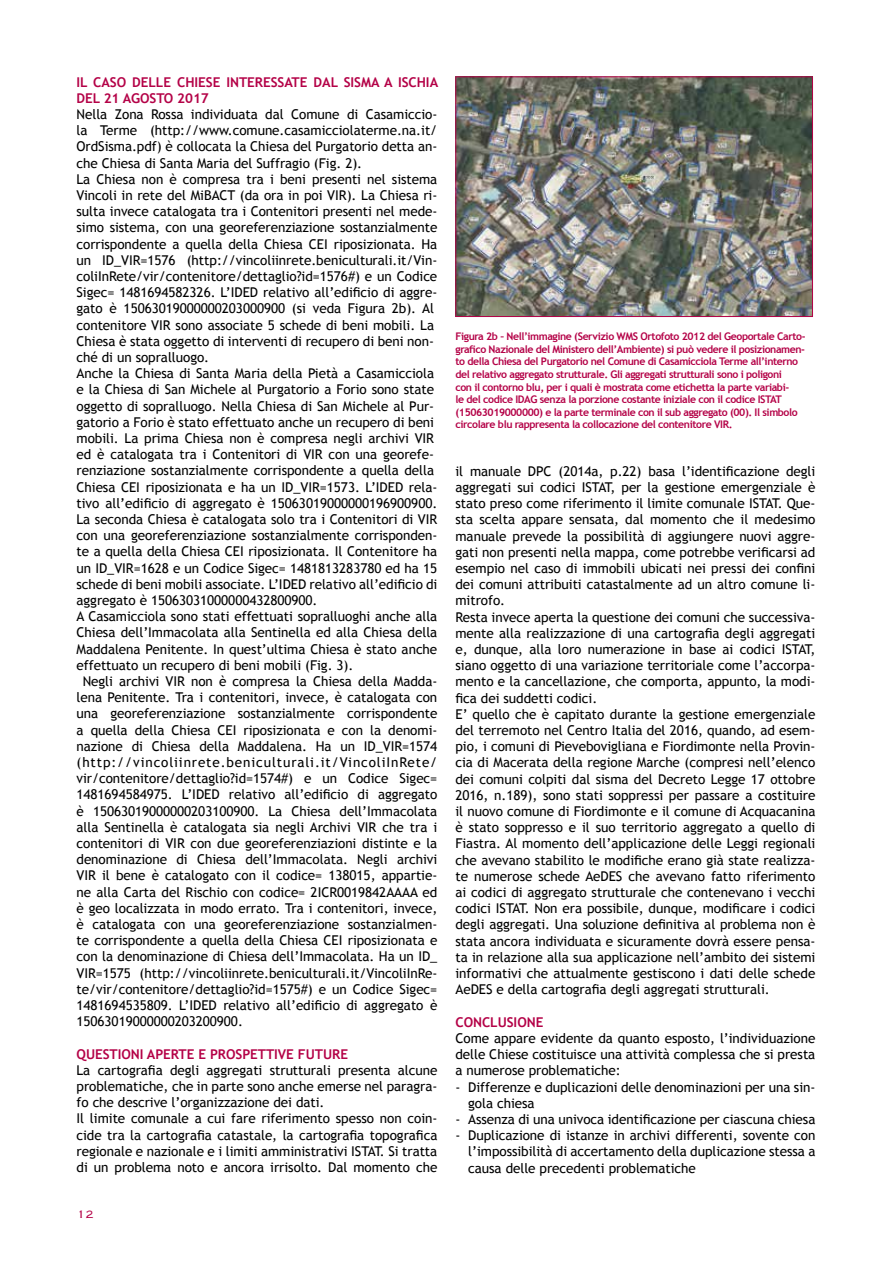
<style>
.page{position:relative;width:893px;height:1263px;background:#fff}
.page>*{position:absolute;margin:0;border:0;box-sizing:border-box;transform-origin:0 0}
.t1{font:300 14.1px "Copperplate";color:#b40247}
.t2{font:13.5px/16.2px "Trebuchet MS";letter-spacing:-.005em;color:#000}
.t3{font:700 13.5px/16.2px "Trebuchet MS";letter-spacing:-.005em;color:#b40247}
.t4{font:13.5px "Trebuchet MS";letter-spacing:.065em;color:#000}
.t5{font:700 10.5px/12.6px "Trebuchet MS";letter-spacing:-.04em;color:#b40247}
</style>
<div class="page">
<img style="left:457px;top:79px;width:354px;height:236px">
<div style="left:455px;top:77px;width:358px;height:240px;border:1px solid #b40247"></div>
<p class="t3" style="left:77px;top:74px;width:363px">IL CASO DELLE CHIESE INTERESSATE DAL SISMA A ISCHIA<br>DEL 21 AGOSTO 2017</p>
<p class="t2" style="left:77px;top:106px;width:362px">Nella Zona Rossa individuata dal Comune di Casamiccio-</p>
<p class="t2" style="left:77px;top:122px;width:362px">la Terme (http://www.comune.casamicciolaterme.na.it/</p>
<p class="t2" style="left:77px;top:139px;width:362px">OrdSisma.pdf) è collocata la Chiesa del Purgatorio detta an-</p>
<p class="t2" style="left:77px;top:155px;width:287px">che Chiesa di Santa Maria del Suffragio (Fig. 2).</p>
<p class="t2" style="left:77px;top:171px;width:362px">La Chiesa non è compresa tra i beni presenti nel sistema</p>
<p class="t2" style="left:77px;top:187px;width:362px">Vincoli in rete del MiBACT (da ora in poi VIR). La Chiesa ri-</p>
<p class="t2" style="left:77px;top:203px;width:362px">sulta invece catalogata tra i Contenitori presenti nel mede-</p>
<p class="t2" style="left:77px;top:220px;width:362px">simo sistema, con una georeferenziazione sostanzialmente</p>
<p class="t2" style="left:77px;top:236px;width:362px">corrispondente a quella della Chiesa CEI riposizionata. Ha</p>
<p class="t2" style="left:77px;top:252px;width:362px">un ID_VIR=1576 (http://vincoliinrete.beniculturali.it/Vin-</p>
<p class="t2" style="left:77px;top:268px;width:362px">coliInRete/vir/contenitore/dettaglio?id=1576#) e un Codice</p>
<p class="t2" style="left:77px;top:284px;width:362px">Sigec= 1481694582326. L’IDED relativo all’edificio di aggre-</p>
<p class="t2" style="left:77px;top:301px;width:359px">gato è 15063019000000203000900 (si veda Figura 2b). Al</p>
<p class="t2" style="left:77px;top:317px;width:359px">contenitore VIR sono associate 5 schede di beni mobili. La</p>
<p class="t2" style="left:77px;top:333px;width:359px">Chiesa è stata oggetto di interventi di recupero di beni non-</p>
<p class="t2" style="left:77px;top:349px;width:134px">ché di un sopralluogo.</p>
<p class="t2" style="left:77px;top:365px;width:359px">Anche la Chiesa di Santa Maria della Pietà a Casamicciola</p>
<p class="t2" style="left:77px;top:382px;width:359px">e la Chiesa di San Michele al Purgatorio a Forio sono state</p>
<p class="t2" style="left:77px;top:398px;width:359px">oggetto di sopralluogo. Nella Chiesa di San Michele al Pur-</p>
<p class="t2" style="left:77px;top:414px;width:359px">gatorio a Forio è stato effettuato anche un recupero di beni</p>
<p class="t2" style="left:77px;top:430px;width:359px">mobili. La prima Chiesa non è compresa negli archivi VIR</p>
<p class="t2" style="left:77px;top:446px;width:359px">ed è catalogata tra i Contenitori di VIR con una georefe-</p>
<p class="t2" style="left:77px;top:463px;width:359px">renziazione sostanzialmente corrispondente a quella della</p>
<p class="t2" style="left:77px;top:479px;width:362px">Chiesa CEI riposizionata e ha un ID_VIR=1573. L’IDED rela-</p>
<p class="t2" style="left:77px;top:495px;width:362px">tivo all’edificio di aggregato è 15063019000000196900900.</p>
<p class="t2" style="left:77px;top:511px;width:362px">La seconda Chiesa è catalogata solo tra i Contenitori di VIR</p>
<p class="t2" style="left:77px;top:527px;width:362px">con una georeferenziazione sostanzialmente corrisponden-</p>
<p class="t2" style="left:77px;top:544px;width:362px">te a quella della Chiesa CEI riposizionata. Il Contenitore ha</p>
<p class="t2" style="left:77px;top:560px;width:362px">un ID_VIR=1628 e un Codice Sigec= 1481813283780 ed ha 15</p>
<p class="t2" style="left:77px;top:576px;width:362px">schede di beni mobili associate. L’IDED relativo all’edificio di</p>
<p class="t2" style="left:77px;top:592px;width:242px">aggregato è 15063031000000432800900.</p>
<p class="t2" style="left:77px;top:608px;width:362px">A Casamicciola sono stati effettuati sopralluoghi anche alla</p>
<p class="t2" style="left:77px;top:625px;width:362px">Chiesa dell’Immacolata alla Sentinella ed alla Chiesa della</p>
<p class="t2" style="left:77px;top:641px;width:362px">Maddalena Penitente. In quest’ultima Chiesa è stato anche</p>
<p class="t2" style="left:77px;top:657px;width:278px">effettuato un recupero di beni mobili (Fig. 3).</p>
<p class="t2" style="left:83px;top:673px;width:356px">Negli archivi VIR non è compresa la Chiesa della Madda-</p>
<p class="t2" style="left:77px;top:689px;width:362px">lena Penitente. Tra i contenitori, invece, è catalogata con</p>
<p class="t2" style="left:77px;top:706px;width:362px">una georeferenziazione sostanzialmente corrispondente</p>
<p class="t2" style="left:77px;top:722px;width:362px">a quella della Chiesa CEI riposizionata e con la denomi-</p>
<p class="t2" style="left:77px;top:738px;width:362px">nazione di Chiesa della Maddalena. Ha un ID_VIR=1574</p>
<p class="t4" style="left:77px;top:754px;width:362px">(http://vincoliinrete.beniculturali.it/VincoliInRete/</p>
<p class="t2" style="left:77px;top:770px;width:362px">vir/contenitore/dettaglio?id=1574#) e un Codice Sigec=</p>
<p class="t2" style="left:77px;top:787px;width:362px">1481694584975. L’IDED relativo all’edificio di aggregato</p>
<p class="t2" style="left:77px;top:803px;width:362px">è 15063019000000203100900. La Chiesa dell’Immacolata</p>
<p class="t2" style="left:77px;top:819px;width:362px">alla Sentinella è catalogata sia negli Archivi VIR che tra i</p>
<p class="t2" style="left:77px;top:835px;width:362px">contenitori di VIR con due georeferenziazioni distinte e la</p>
<p class="t2" style="left:77px;top:851px;width:362px">denominazione di Chiesa dell’Immacolata. Negli archivi</p>
<p class="t2" style="left:77px;top:868px;width:362px">VIR il bene è catalogato con il codice= 138015, appartie-</p>
<p class="t2" style="left:77px;top:884px;width:362px">ne alla Carta del Rischio con codice= 2ICR0019842AAAA ed</p>
<p class="t2" style="left:77px;top:900px;width:362px">è geo localizzata in modo errato. Tra i contenitori, invece,</p>
<p class="t2" style="left:77px;top:916px;width:362px">è catalogata con una georeferenziazione sostanzialmen-</p>
<p class="t2" style="left:77px;top:932px;width:362px">te corrispondente a quella della Chiesa CEI riposizionata e</p>
<p class="t2" style="left:77px;top:949px;width:362px">con la denominazione di Chiesa dell’Immacolata. Ha un ID_</p>
<p class="t2" style="left:77px;top:965px;width:362px">VIR=1575 (http://vincoliinrete.beniculturali.it/VincoliInRe-</p>
<p class="t2" style="left:77px;top:981px;width:362px">te/vir/contenitore/dettaglio?id=1575#) e un Codice Sigec=</p>
<p class="t2" style="left:77px;top:997px;width:362px">1481694535809. L’IDED relativo all’edificio di aggregato è</p>
<p class="t2" style="left:77px;top:1013px;width:168px">15063019000000203200900.</p>
<p class="t3" style="left:77px;top:1046px;width:273px">QUESTIONI APERTE E PROSPETTIVE FUTURE</p>
<p class="t2" style="left:77px;top:1062px;width:362px">La cartografia degli aggregati strutturali presenta alcune problematiche, che in parte sono anche emerse nel paragra&shy;fo che descrive l’organizzazione dei dati.<br>Il limite comunale a cui fare riferimento spesso non coin&shy;cide tra la cartografia catastale, la cartografia topografica regionale e nazionale e i limiti amministrativi ISTAT. Si tratta di un problema noto e ancora irrisolto. Dal momento che</p>
<p class="t1" style="left:77px;top:1205px;width:19px">12</p>
<p class="t5" style="left:455px;top:330px;width:352px">Figura 2b – Nell’immagine (Servizio WMS Ortofoto 2012 del Geoportale Carto&shy;grafico Nazionale del Ministero dell’Ambiente) si può vedere il posizionamen&shy;to della Chiesa del Purgatorio nel Comune di Casamicciola Terme all’interno del relativo aggregato strutturale. Gli aggregati strutturali sono i poligoni<br>con il contorno blu, per i quali è mostrata come etichetta la parte variabi-<br>le del codice IDAG senza la porzione costante iniziale con il codice ISTAT (15063019000000) e la parte terminale con il sub aggregato (00). Il simbolo circolare blu rappresenta la collocazione del contenitore VIR.</p>
<p class="t2" style="left:455px;top:463px;width:361px">il manuale DPC (2014a, p.22) basa l’identificazione degli aggregati sui codici ISTAT, per la gestione emergenziale è stato preso come riferimento il limite comunale ISTAT. Que&shy;sta scelta appare sensata, dal momento che il medesimo manuale prevede la possibilità di aggiungere nuovi aggre&shy;gati non presenti nella mappa, come potrebbe verificarsi ad esempio nel caso di immobili ubicati nei pressi dei confini dei comuni attribuiti catastalmente ad un altro comune li&shy;mitrofo.<br>Resta invece aperta la questione dei comuni che successiva&shy;mente alla realizzazione di una cartografia degli aggregati e, dunque, alla loro numerazione in base ai codici ISTAT, siano oggetto di una variazione territoriale come l’accorpa&shy;mento e la cancellazione, che comporta, appunto, la modi&shy;fica dei suddetti codici.<br>E’ quello che è capitato durante la gestione emergenziale del terremoto nel Centro Italia del 2016, quando, ad esem&shy;pio, i comuni di Pievebovigliana e Fiordimonte nella Provin&shy;cia di Macerata della regione Marche (compresi nell’elenco dei comuni colpiti dal sisma del Decreto Legge 17 ottobre 2016, n.189), sono stati soppressi per passare a costituire il nuovo comune di Fiordimonte e il comune di Acquacanina è stato soppresso e il suo territorio aggregato a quello di Fiastra. Al momento dell’applicazione delle Leggi regionali che avevano stabilito le modifiche erano già state realizza&shy;te numerose schede AeDES che avevano fatto riferimento ai codici di aggregato strutturale che contenevano i vecchi codici ISTAT. Non era possibile, dunque, modificare i codici degli aggregati. Una soluzione definitiva al problema non è stata ancora individuata e sicuramente dovrà essere pensa&shy;ta in relazione alla sua applicazione nell’ambito dei sistemi informativi che attualmente gestiscono i dati delle schede AeDES e della cartografia degli aggregati strutturali.</p>
<p class="t3" style="left:455px;top:1014px;width:89px">CONCLUSIONE</p>
<p class="t2" style="left:455px;top:1030px;width:361px;text-align:justify">Come appare evidente da quanto esposto, l’individuazione delle Chiese costituisce una attività complessa che si presta a numerose problematiche:</p>
<p class="t2" style="left:468px;top:1079px;width:349px;text-indent:-13px">- Differenze e duplicazioni delle denominazioni per una sin&shy;gola chiesa</p>
<p class="t2" style="left:455px;top:1111px;width:361px">- Assenza di una univoca identificazione per ciascuna chiesa</p>
<p class="t2" style="left:468px;top:1127px;width:349px;text-align:justify;text-indent:-13px">- Duplicazione di istanze in archivi differenti, sovente con l’impossibilità di accertamento della duplicazione stessa a causa delle precedenti problematiche</p>
</div>
